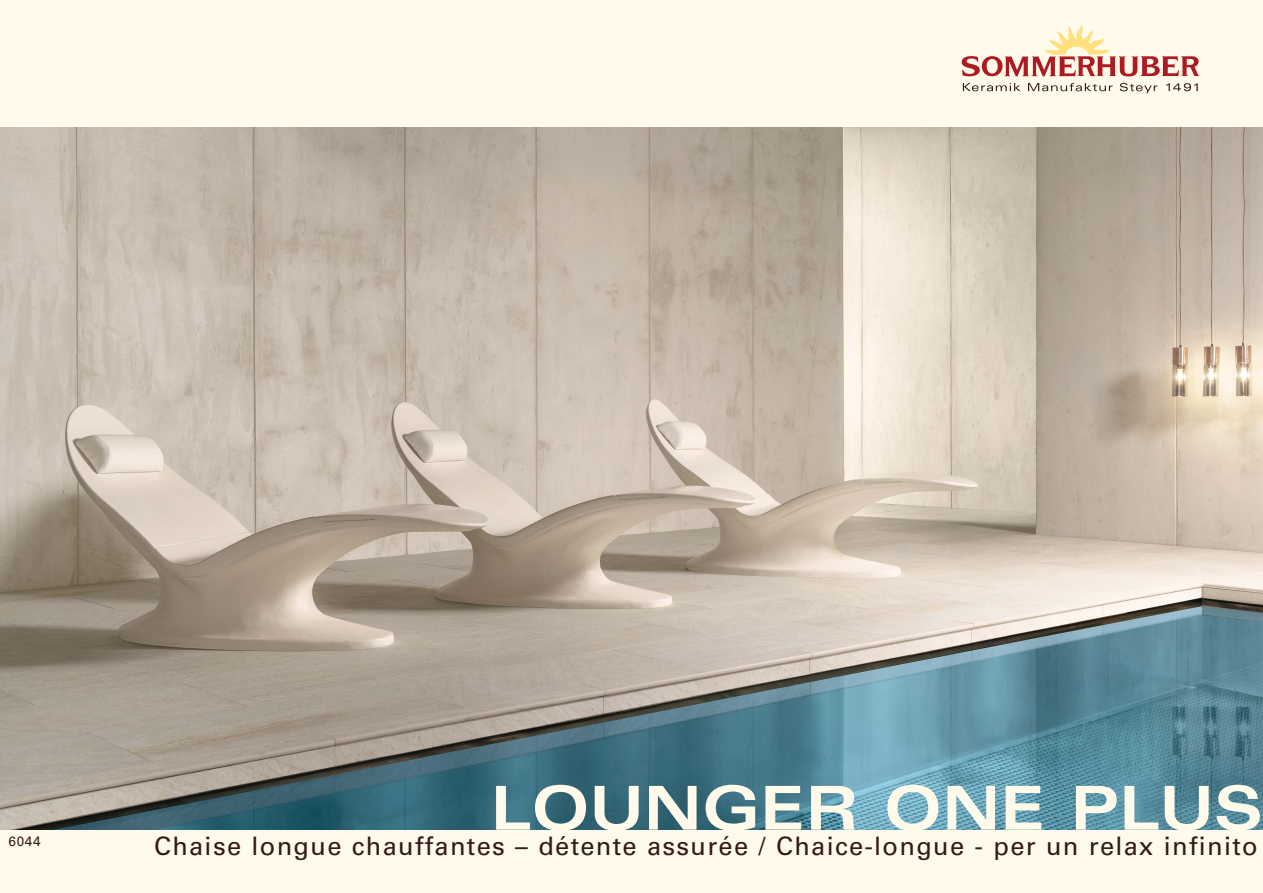
<style>
.page{position:relative;width:1263px;height:893px;background:#fffaea}
.page>*{position:absolute;margin:0;border:0;box-sizing:border-box;transform-origin:0 0}
.t1{font:700 expanded 60.6px "Univers LT Std";color:#fffaea}
.t2{font:25.5px "Univers LT Std";letter-spacing:.05em;color:#341a19}
.t3{font:13.5px "Univers LT Std";color:#341a19}
</style>
<div class="page">
<img style="left:0;top:128px;width:1263px;height:701px">
<svg style="left:963px;top:83px;width:57px;height:8px"></svg>
<svg style="left:1028px;top:83px;width:85px;height:8px"></svg>
<svg style="left:1120px;top:83px;width:37px;height:10px"></svg>
<svg style="left:1166px;top:83px;width:32px;height:8px"></svg>
<svg style="left:962px;top:25px;width:237px;height:52px"></svg>
<p class="t3" style="left:9px;top:834px;width:34px">6044</p>
<h1 class="t1" style="left:491px;top:774px;width:773px">LOUNGER ONE PLUS</h1>
<p class="t2" style="left:154px;top:831px;width:1105px">Chaise longue chauffantes – détente assurée / Chaice-longue - per un relax infinito</p>
</div>
